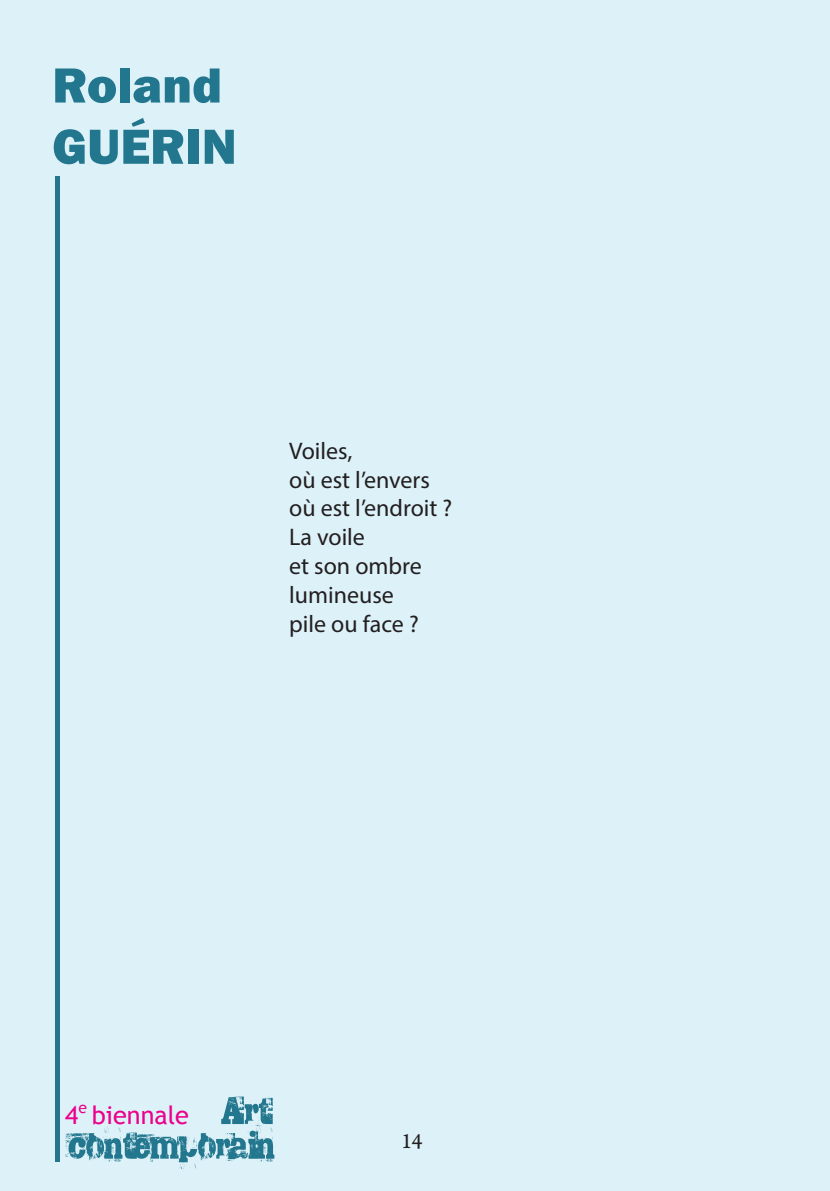
<style>
.page{position:relative;width:830px;height:1191px;background:#fff}
.page>*{position:absolute;margin:0;border:0;box-sizing:border-box;transform-origin:0 0}
.t1{font:800 51px/61.2px "Franklin Gothic";color:#22768d}
.t2{font:25.2px "Trebuchet MS";color:#ec008c}
.t3{font:24px/28.8px "Myriad Pro";color:#231f20}
.t4{font:22.6px "Arno Pro Caption";color:#231f20;scale:.93 1}
</style>
<div class="page">
<div style="left:0;top:0;width:829px;height:1191px;background:#dcf1f8"></div>
<hr style="left:56px;top:176px;width:4px;height:985px;background:#22768d">
<svg style="left:66px;top:1096px;width:208px;height:73px"></svg>
<p class="t1" style="left:52px;top:55px;width:186px">Roland<br>GUÉRIN</p>
<p class="t3" style="left:289px;top:436px;width:165px">Voiles,<br>où est l’envers où est l’endroit ?<br>La voile<br>et son ombre lumineuse<br>pile ou face ?</p>
<p class="t2" style="left:65px;top:1100px;width:125px">4<sup>e</sup> biennale</p>
<p class="t4" style="left:401px;top:1127px;width:24px">14</p>
</div>
